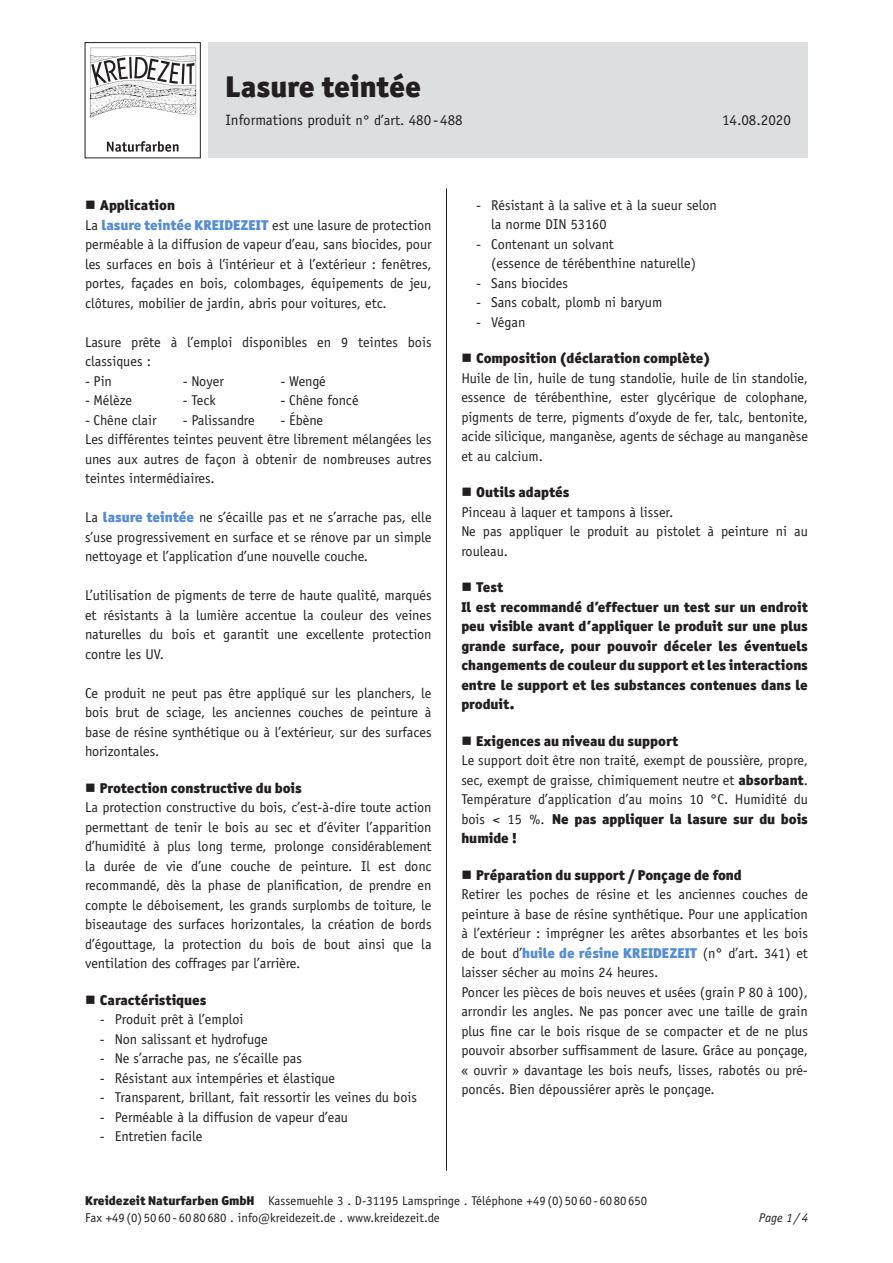
<style>
.page{position:relative;width:893px;height:1263px;background:#fff}
.page>*{position:absolute;margin:0;border:0;box-sizing:border-box;transform-origin:0 0}
.t1{font:900 30px "Officina San ITC";color:#231f20}
.t2{font:15px "Officina Sans Std";color:#231f20}
.t3{font:14.25px/19.5px "Officina Sans Std";color:#231f20;text-align:justify}
.t4{font:900 14.25px/19.5px "Officina San ITC";color:#231f20}
.t5{font:12.75px/17.2px "Officina Sans Std";color:#231f20}
.t6{font:italic 12.75px "Officina Sans Std";color:#231f20}
.s1{font-size:14.25px}
.s2{font-family:"Officina San ITC";font-weight:900;color:#548dd4}
.s3{font-family:"Officina San ITC";font-weight:900}
.s4{font-family:"Officina Sans Std";font-weight:400}
</style>
<div class="page">
<div style="left:208px;top:43px;width:600px;height:115px;background:#dddee0"></div>
<div style="left:85px;top:42px;width:116px;height:116px;border:1px solid #231f20"></div>
<hr style="left:446px;top:188px;width:1px;height:983px;background:#231f20">
<img style="left:89px;top:47px;width:108px;height:105px">
<h1 class="t1" style="left:225px;top:67px;width:197px">Lasure teintée</h1>
<p class="t2" style="left:225px;top:111px;width:239px">Informations produit <span class="s1">n° d’art.</span> 480- 488</p>
<p class="t2" style="left:722px;top:111px;width:70px">14.08.2020</p>
<p class="t4" style="left:100px;top:195px;width:77px">Application</p>
<p class="t3" style="left:85px;top:215px;width:348px">La <span class="s2">lasure teintée KREIDEZEIT</span> est une lasure de protection perméable à la diffusion de vapeur d’eau, sans biocides, pour les surfaces en bois à l’intérieur et à l’extérieur : fenêtres, portes, façades en bois, colombages, équipements de jeu, clôtures, mobilier de jardin, abris pour voitures, etc.</p>
<p class="t3" style="left:85px;top:332px;width:348px">Lasure prête à l’emploi disponibles en 9 teintes bois classiques :</p>
<p class="t3" style="left:85px;top:371px;width:28px">- Pin</p>
<p class="t3" style="left:183px;top:371px;width:42px">- Noyer</p>
<p class="t3" style="left:281px;top:371px;width:47px">- Wengé</p>
<p class="t3" style="left:85px;top:391px;width:49px">- Mélèze</p>
<p class="t3" style="left:183px;top:391px;width:35px">- Teck</p>
<p class="t3" style="left:281px;top:391px;width:79px">- Chêne foncé</p>
<p class="t3" style="left:85px;top:410px;width:73px">- Chêne clair</p>
<p class="t3" style="left:183px;top:410px;width:73px">- Palissandre</p>
<p class="t3" style="left:85px;top:410px;width:348px;text-align:left;text-indent:196px">- Ébène<br>Les différentes teintes peuvent être librement mélangées les unes aux autres de façon à obtenir de nombreuses autres teintes intermédiaires.</p>
<p class="t3" style="left:85px;top:508px;width:348px">La <span class="s2">lasure teintée</span> ne s’écaille pas et ne s’arrache pas, elle s’use progressivement en surface et se rénove par un simple nettoyage et l’application d’une nouvelle couche.</p>
<p class="t3" style="left:85px;top:586px;width:348px">L’utilisation de pigments de terre de haute qualité, marqués et résistants à la lumière accentue la couleur des veines naturelles du bois et garantit une excellente protection contre les UV.</p>
<p class="t3" style="left:85px;top:683px;width:348px">Ce produit ne peut pas être appliqué sur les planchers, le bois brut de sciage, les anciennes couches de peinture à base de résine synthétique ou à l’extérieur, sur des surfaces horizontales.</p>
<p class="t4" style="left:100px;top:778px;width:203px">Protection constructive du bois</p>
<p class="t3" style="left:85px;top:797px;width:348px">La protection constructive du bois, c’est-à-dire toute action permettant de tenir le bois au sec et d’éviter l’apparition d’humidité à plus long terme, prolonge considérablement la durée de vie d’une couche de peinture. Il est donc recommandé, dès la phase de planification, de prendre en compte le déboisement, les grands surplombs de toiture, le biseautage des surfaces horizontales, la création de bords d’égouttage, la protection du bois de bout ainsi que la ventilation des coffrages par l’arrière.</p>
<p class="t4" style="left:100px;top:990px;width:108px">Caractéristiques</p>
<p class="t3" style="left:100px;top:1009px;width:145px">- Produit prêt à l’emploi</p>
<p class="t3" style="left:100px;top:1029px;width:169px">- Non salissant et hydrofuge</p>
<p class="t3" style="left:100px;top:1048px;width:204px">- Ne s’arrache pas, ne s’écaille pas</p>
<p class="t3" style="left:100px;top:1068px;width:237px">- Résistant aux intempéries et élastique</p>
<p class="t3" style="left:100px;top:1087px;width:319px">- Transparent, brillant, fait ressortir les veines du bois</p>
<p class="t3" style="left:100px;top:1107px;width:250px">- Perméable à la diffusion de vapeur d’eau</p>
<p class="t3" style="left:100px;top:1126px;width:104px">- Entretien facile</p>
<p class="t3" style="left:491px;top:195px;width:227px;text-indent:-15px">- Résistant à la salive et à la sueur selon la norme DIN 53160</p>
<p class="t3" style="left:491px;top:234px;width:206px;text-indent:-15px">- Contenant un solvant<br>(essence de térébenthine naturelle)</p>
<p class="t3" style="left:476px;top:273px;width:93px">- Sans biocides</p>
<p class="t3" style="left:476px;top:293px;width:188px">- Sans cobalt, plomb ni baryum</p>
<p class="t3" style="left:476px;top:312px;width:51px">- Végan</p>
<p class="t4" style="left:476px;top:349px;width:235px">Composition (déclaration complète)</p>
<p class="t3" style="left:461px;top:368px;width:348px">Huile de lin, huile de tung standolie, huile de lin standolie, essence de térébenthine, ester glycérique de colophane, pigments de terre, pigments d’oxyde de fer, talc, bentonite, acide silicique, manganèse, agents de séchage au manganèse et au calcium.</p>
<p class="t4" style="left:476px;top:483px;width:95px">Outils adaptés</p>
<p class="t3" style="left:461px;top:502px;width:348px;text-align:left">Pinceau à laquer et tampons à lisser.<br>Ne pas appliquer le produit au pistolet à peinture ni au rouleau.</p>
<p class="t4" style="left:461px;top:578px;width:348px;text-indent:15px">Test<br>Il est recommandé d’effectuer un test sur un endroit peu visible avant d’appliquer le produit sur une plus grande surface, pour pouvoir déceler les éventuels changements de couleur du support et les interactions entre le support et les substances contenues dans le produit.</p>
<p class="t4" style="left:476px;top:731px;width:203px">Exigences au niveau du support</p>
<p class="t3" style="left:461px;top:751px;width:348px">Le support doit être non traité, exempt de poussière, propre, sec, exempt de graisse, chimiquement neutre et <span class="s3">absorbant</span>.<br>Température d’application d’au moins 10 °C. Humidité du</p>
<p class="t4" style="left:461px;top:809px;width:348px"><span class="s4">bois &lt; 15 %.</span> Ne pas appliquer la lasure sur du bois humide !</p>
<p class="t4" style="left:476px;top:865px;width:267px">Préparation du support / Ponçage de fond</p>
<p class="t3" style="left:461px;top:885px;width:348px;text-align:left">Retirer les poches de résine et les anciennes couches de peinture à base de résine synthétique. Pour une application à l’extérieur : imprégner les arêtes absorbantes et les bois de bout d’<span class="s2">huile de résine KREIDEZEIT</span> (n° d’art. 341) et laisser sécher au moins 24 heures.<br>Poncer les pièces de bois neuves et usées (grain P 80 à 100), arrondir les angles. Ne pas poncer avec une taille de grain plus fine car le bois risque de se compacter et de ne plus pouvoir absorber suffisamment de lasure. Grâce au ponçage, « ouvrir » davantage les bois neufs, lisses, rabotés ou pré&shy;poncés. Bien dépoussiérer après le ponçage.</p>
<p class="t5" style="left:85px;top:1192px;width:564px"><span class="s3">Kreidezeit Naturfarben GmbH</span> Kassemuehle 3 . D-31195 Lamspringe . Téléphone +49 (0) 5060- 60 80 650<br>Fax +49(0) 5060-6080 680 . info@kreidezeit.de . www.kreidezeit.de</p>
<p class="t6" style="left:759px;top:1210px;width:51px">Page 1 / 4</p>
</div>
